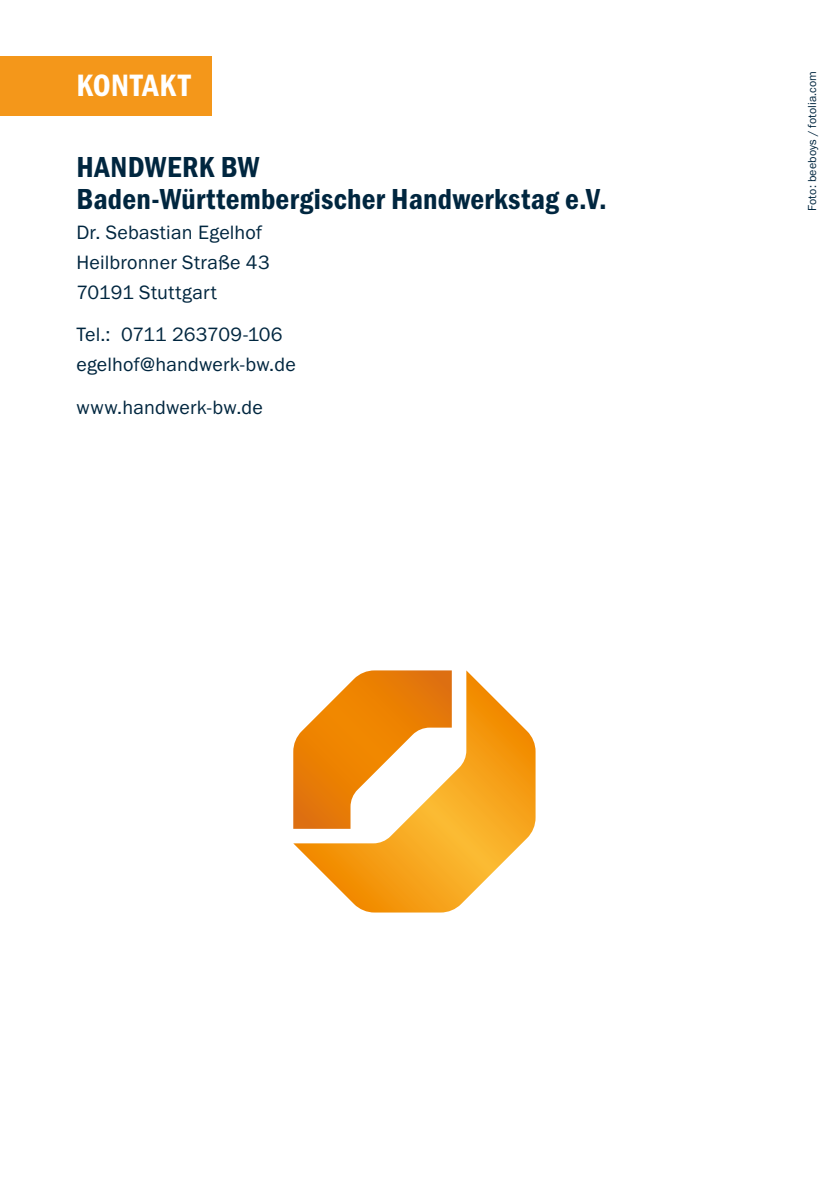
<style>
.page{position:relative;width:840px;height:1191px;background:#fff}
.page>*{position:absolute;margin:0;border:0;box-sizing:border-box;transform-origin:0 0}
.t1{font:32px "Franklin Gothic URW Con Dem";letter-spacing:.015em;color:#fff}
.t2{font:30px/32px "Franklin Gothic URW Con Dem";letter-spacing:.01em;color:#00263f}
.t3{font:20px/30px "Franklin Gothic URW Boo";letter-spacing:.01em;color:#00263f}
.t4{font:12px "Franklin Gothic URW Boo";letter-spacing:.01em;color:#00263f}
</style>
<div class="page">
<div style="left:0;top:57px;width:212px;height:59px;background:#f4971a"></div>
<svg style="left:293px;top:670px;width:242px;height:242px"></svg>
<svg style="left:293px;top:670px;width:158px;height:159px"></svg>
<h1 class="t1" style="left:76px;top:64px;width:116px">KONTAKT</h1>
<p class="t4" style="left:804px;top:211px;width:142px;rotate:-90deg">Foto: beeboys / fotolia.com</p>
<h2 class="t2" style="left:76px;top:150px;width:531px">HANDWERK BW<br>Baden-Württembergischer Handwerkstag e.V.</h2>
<p class="t3" style="left:76px;top:217px;width:195px">Dr. Sebastian Egelhof<br>Heilbronner Straße 43<br>70191 Stuttgart</p>
<p class="t3" style="left:76px;top:318px;width:221px">Tel.: 0711 263709-106 egelhof@handwerk-bw.de</p>
<p class="t3" style="left:76px;top:392px;width:188px">www.handwerk-bw.de</p>
</div>
